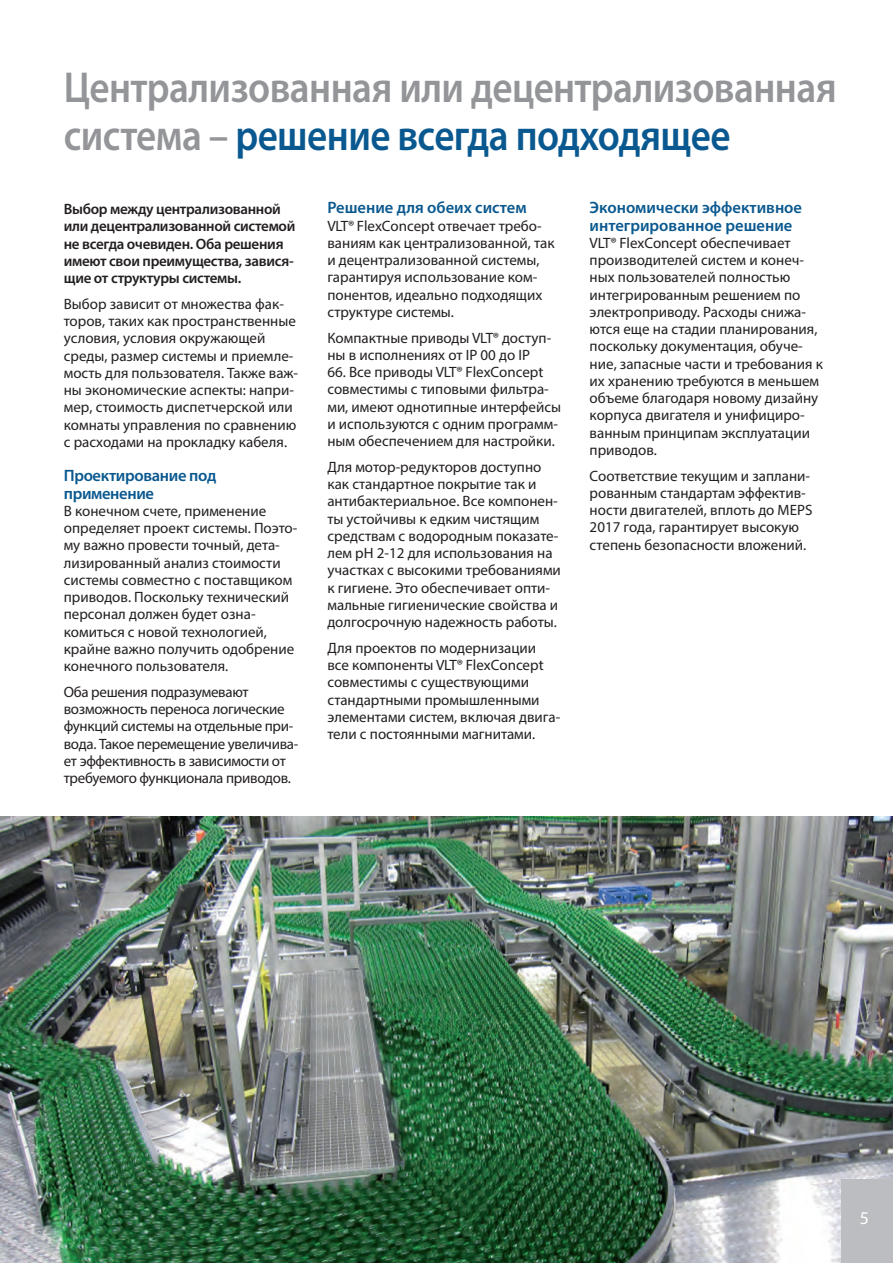
<style>
.page{position:relative;width:893px;height:1263px;background:#fff}
.page>*{position:absolute;margin:0;border:0;box-sizing:border-box;transform-origin:0 0}
.t1{font:600 43.5px/48px "Myriad Pro";letter-spacing:-.015em;color:#939598;scale:.9 1}
.t2{font:18px "Myriad Pro";color:#fff}
.t3{font:600 16.5px/17.2px "Myriad Pro";color:#09588f}
.t4{font:600 16.5px/17.2px "Myriad Pro";letter-spacing:-.02em;color:#09588f}
.t5{font:15px/17.2px "Myriad Pro";color:#231f20}
.t6{font:15px/17.2px "Myriad Pro";letter-spacing:-.02em;color:#231f20}
.t7{font:600 15px/17.2px "Myriad Pro";letter-spacing:-.02em;color:#231f20}
.s1{color:#09588f}
</style>
<div class="page">
<img style="left:0;top:816px;width:893px;height:447px">
<div style="left:842px;top:1179px;width:51px;height:84px;background:#bcbdc0"></div>
<h1 class="t1" style="left:64px;top:62px;width:860px">Централизованная или децентрализованная система – <span class="s1">решение всегда подходящее</span></h1>
<p class="t7" style="left:64px;top:200px;width:233px">Выбор между централизованной или децентрализованной системой не всегда очевиден. Оба решения имеют свои преимущества, завися&shy;щие от структуры системы.</p>
<p class="t5" style="left:64px;top:295px;width:236px">Выбор зависит от множества фак&shy;торов, таких как пространственные условия, условия окружающей среды, размер системы и приемле&shy;мость для пользователя. Также важ&shy;ны экономические аспекты: напри&shy;мер, стоимость диспетчерской или комнаты управления по сравнению с расходами на прокладку кабеля.</p>
<p class="t4" style="left:64px;top:467px;width:154px">Проектирование под применение</p>
<p class="t5" style="left:64px;top:502px;width:235px">В конечном счете, применение определяет проект системы. Поэто&shy;му важно провести точный, дета&shy;лизированный анализ стоимости системы совместно с поставщиком приводов. Поскольку технический персонал должен будет озна&shy;комиться с новой технологией, крайне важно получить одобрение конечного пользователя.</p>
<p class="t6" style="left:64px;top:683px;width:236px">Оба решения подразумевают возможность переноса логические функций системы на отдельные при&shy;вода. Такое перемещение увеличива&shy;ет эффективность в зависимости от требуемого функционала приводов.</p>
<p class="t3" style="left:327px;top:199px;width:201px">Решение для обеих систем</p>
<p class="t5" style="left:327px;top:217px;width:229px">VLT® FlexConcept отвечает требо&shy;ваниям как централизованной, так и децентрализованной системы, гарантируя использование ком&shy;понентов, идеально подходящих структуре системы.</p>
<p class="t5" style="left:327px;top:329px;width:225px">Компактные приводы VLT® доступ&shy;ны в исполнениях от IP 00 до IP</p>
<p class="t5" style="left:327px;top:363px;width:235px">66. Все приводы VLT® FlexConcept совместимы с типовыми фильтра&shy;ми, имеют однотипные интерфейсы и используются с одним программ&shy;ным обеспечением для настройки.</p>
<p class="t5" style="left:327px;top:458px;width:235px">Для мотор-редукторов доступно как стандартное покрытие так и антибактериальное. Все компонен&shy;ты устойчивы к едким чистящим средствам с водородным показате&shy;лем pH 2-12 для использования на участках с высокими требованиями к гигиене. Это обеспечивает опти&shy;мальные гигиенические свойства и долгосрочную надежность работы.</p>
<p class="t5" style="left:327px;top:639px;width:234px">Для проектов по модернизации все компоненты VLT® FlexConcept совместимы с существующими стандартными промышленными элементами систем, включая двига&shy;тели с постоянными магнитами.</p>
<p class="t3" style="left:590px;top:199px;width:214px">Экономически эффективное интегрированное решение</p>
<p class="t5" style="left:590px;top:234px;width:235px">VLT® FlexConcept обеспечивает производителей систем и конеч&shy;ных пользователей полностью интегрированным решением по электроприводу. Расходы снижа&shy;ются еще на стадии планирования, поскольку документация, обуче&shy;ние, запасные части и требования к их хранению требуются в меньшем объеме благодаря новому дизайну корпуса двигателя и унифициро&shy;ванным принципам эксплуатации приводов.</p>
<p class="t5" style="left:590px;top:467px;width:224px">Соответствие текущим и заплани&shy;рованным стандартам эффектив&shy;ности двигателей, вплоть до MEPS<br>2017 года, гарантирует высокую степень безопасности вложений.</p>
<p class="t2" style="left:860px;top:1207px;width:11px">5</p>
</div>
